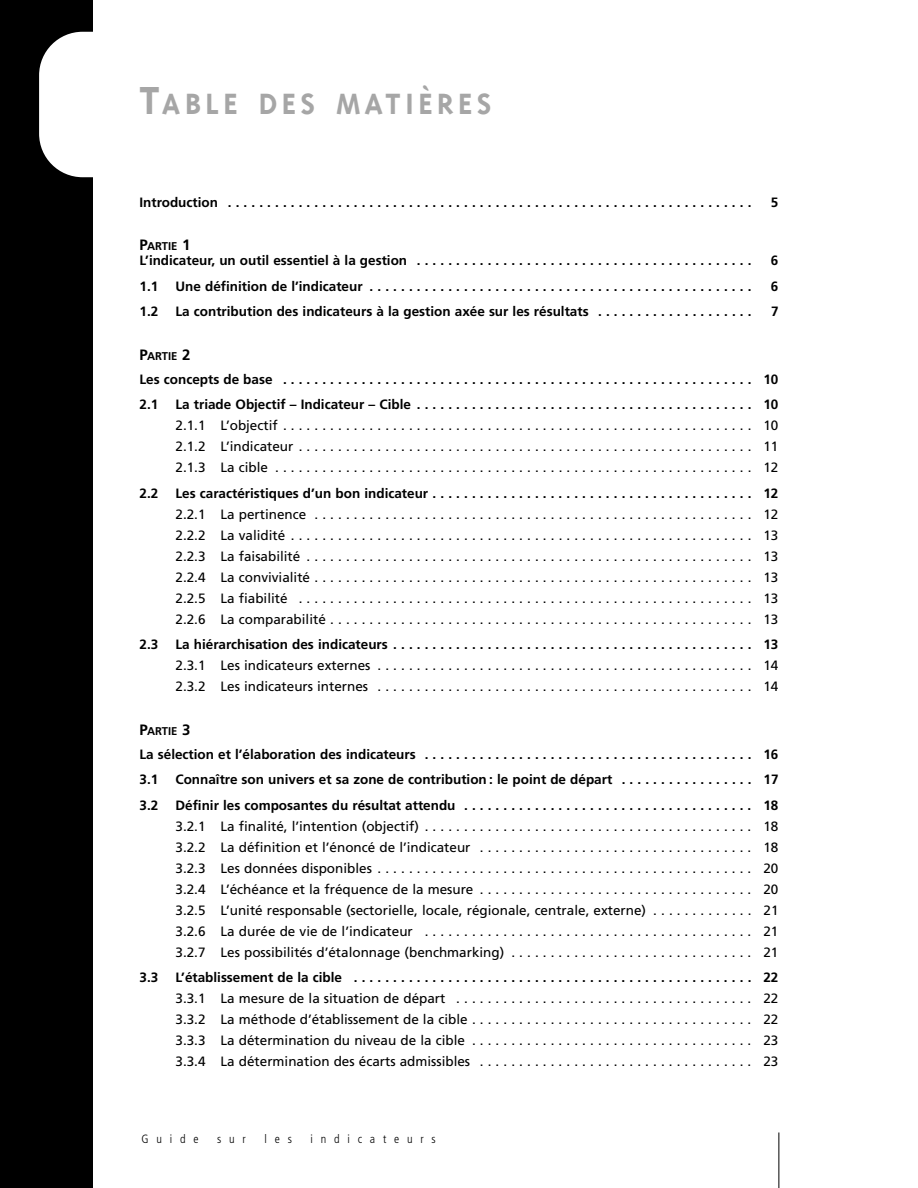
<style>
.page{position:relative;width:918px;height:1188px;background:#fff}
.page>*{position:absolute;margin:0;border:0;box-sizing:border-box;transform-origin:0 0}
.t1{font:700 33.75px "Triplex";letter-spacing:.13em;color:#a6a6a6}
.t2{font:13.5px/21px "Frutiger";color:#000;text-align:justify}
.t3{font:700 13.5px/25.5px "Frutiger";color:#000}
.t4{font:300 condensed 12px "Frutiger";letter-spacing:.65em;color:#000}
.t5{font:700 11.25px "Frutiger";color:#000}
.s1{font-size:45px}
.s2{font-size:15px}
</style>
<div class="page">
<div style="left:0;top:0;width:93px;height:1188px;background:#000"></div>
<div style="left:39px;top:32px;width:601px;height:145px;background:#fff;border-radius:44px"></div>
<hr style="left:779px;top:1133px;width:1px;height:55px;background:#000">
<h1 class="t1" style="left:140px;top:90px;width:354px"><span class="s1">T</span>ABLE DES MATIÈRES</h1>
<p class="t3" style="left:140px;top:190px;width:613px">Introduction . . . . . . . . . . . . . . . . . . . . . . . . . . . . . . . . . . . . . . . . . . . . . . . . . . . . . . . . . . . . . . . . . . .</p>
<p class="t3" style="left:771px;top:190px;width:9px">5</p>
<p class="t5" style="left:140px;top:242px;width:52px"><span class="s2">P</span>ARTIE <span class="s2">1</span></p>
<p class="t3" style="left:140px;top:249px;width:614px">L’indicateur, un outil essentiel à la gestion . . . . . . . . . . . . . . . . . . . . . . . . . . . . . . . . . . . . . . . . . . .</p>
<p class="t3" style="left:771px;top:249px;width:9px">6</p>
<p class="t3" style="left:139px;top:274px;width:20px">1.1</p>
<p class="t3" style="left:175px;top:274px;width:578px">Une définition de l’indicateur . . . . . . . . . . . . . . . . . . . . . . . . . . . . . . . . . . . . . . . . . . . . . . . . .</p>
<p class="t3" style="left:771px;top:274px;width:9px">6</p>
<p class="t3" style="left:139px;top:300px;width:20px">1.2</p>
<p class="t3" style="left:176px;top:300px;width:578px">La contribution des indicateurs à la gestion axée sur les résultats . . . . . . . . . . . . . . . . . . . .</p>
<p class="t3" style="left:771px;top:300px;width:9px">7</p>
<p class="t5" style="left:140px;top:351px;width:52px"><span class="s2">P</span>ARTIE <span class="s2">2</span></p>
<p class="t3" style="left:140px;top:367px;width:640px">Les concepts de base . . . . . . . . . . . . . . . . . . . . . . . . . . . . . . . . . . . . . . . . . . . . . . . . . . . . . . . . . . . . 10<br>2.1</p>
<p class="t3" style="left:175px;top:393px;width:605px">La triade Objectif – Indicateur – Cible . . . . . . . . . . . . . . . . . . . . . . . . . . . . . . . . . . . . . . . . . . . 10</p>
<p class="t2" style="left:175px;top:416px;width:604px">2.1.1 L’objectif . . . . . . . . . . . . . . . . . . . . . . . . . . . . . . . . . . . . . . . . . . . . . . . . . . . . . . . . . . . . 10<br>2.1.2 L’indicateur . . . . . . . . . . . . . . . . . . . . . . . . . . . . . . . . . . . . . . . . . . . . . . . . . . . . . . . . . . 11<br>2.1.3 La cible . . . . . . . . . . . . . . . . . . . . . . . . . . . . . . . . . . . . . . . . . . . . . . . . . . . . . . . . . . . . . 12</p>
<p class="t3" style="left:139px;top:481px;width:20px">2.2</p>
<p class="t3" style="left:175px;top:481px;width:604px">Les caractéristiques d’un bon indicateur . . . . . . . . . . . . . . . . . . . . . . . . . . . . . . . . . . . . . . . . . 12</p>
<p class="t2" style="left:175px;top:504px;width:604px">2.2.1 La pertinence . . . . . . . . . . . . . . . . . . . . . . . . . . . . . . . . . . . . . . . . . . . . . . . . . . . . . . . . 12<br>2.2.2 La validité . . . . . . . . . . . . . . . . . . . . . . . . . . . . . . . . . . . . . . . . . . . . . . . . . . . . . . . . . . . 13<br>2.2.3 La faisabilité . . . . . . . . . . . . . . . . . . . . . . . . . . . . . . . . . . . . . . . . . . . . . . . . . . . . . . . . . 13<br>2.2.4 La convivialité . . . . . . . . . . . . . . . . . . . . . . . . . . . . . . . . . . . . . . . . . . . . . . . . . . . . . . . . 13<br>2.2.5 La fiabilité . . . . . . . . . . . . . . . . . . . . . . . . . . . . . . . . . . . . . . . . . . . . . . . . . . . . . . . . . . 13<br>2.2.6 La comparabilité . . . . . . . . . . . . . . . . . . . . . . . . . . . . . . . . . . . . . . . . . . . . . . . . . . . . . . 13</p>
<p class="t3" style="left:139px;top:633px;width:20px">2.3</p>
<p class="t3" style="left:175px;top:633px;width:605px">La hiérarchisation des indicateurs . . . . . . . . . . . . . . . . . . . . . . . . . . . . . . . . . . . . . . . . . . . . . . 13</p>
<p class="t2" style="left:175px;top:656px;width:604px">2.3.1 Les indicateurs externes . . . . . . . . . . . . . . . . . . . . . . . . . . . . . . . . . . . . . . . . . . . . . . . . 14<br>2.3.2 Les indicateurs internes . . . . . . . . . . . . . . . . . . . . . . . . . . . . . . . . . . . . . . . . . . . . . . . . 14</p>
<p class="t5" style="left:140px;top:726px;width:52px"><span class="s2">P</span>ARTIE <span class="s2">3</span></p>
<p class="t3" style="left:140px;top:742px;width:640px">La sélection et l’élaboration des indicateurs . . . . . . . . . . . . . . . . . . . . . . . . . . . . . . . . . . . . . . . . . . 16<br>3.1</p>
<p class="t3" style="left:176px;top:768px;width:605px">Connaître son univers et sa zone de contribution : le point de départ . . . . . . . . . . . . . . . . . 17</p>
<p class="t3" style="left:140px;top:793px;width:20px">3.2</p>
<p class="t3" style="left:175px;top:793px;width:604px">Définir les composantes du résultat attendu . . . . . . . . . . . . . . . . . . . . . . . . . . . . . . . . . . . . . 18</p>
<p class="t2" style="left:176px;top:816px;width:605px">3.2.1 La finalité, l’intention (objectif) . . . . . . . . . . . . . . . . . . . . . . . . . . . . . . . . . . . . . . . . . . 18<br>3.2.2 La définition et l’énoncé de l’indicateur . . . . . . . . . . . . . . . . . . . . . . . . . . . . . . . . . . . 18<br>3.2.3 Les données disponibles . . . . . . . . . . . . . . . . . . . . . . . . . . . . . . . . . . . . . . . . . . . . . . . . 20<br>3.2.4 L’échéance et la fréquence de la mesure . . . . . . . . . . . . . . . . . . . . . . . . . . . . . . . . . . . 20<br>3.2.5 L’unité responsable (sectorielle, locale, régionale, centrale, externe) . . . . . . . . . . . . . 21<br>3.2.6 La durée de vie de l’indicateur . . . . . . . . . . . . . . . . . . . . . . . . . . . . . . . . . . . . . . . . . . 21<br>3.2.7 Les possibilités d’étalonnage (benchmarking) . . . . . . . . . . . . . . . . . . . . . . . . . . . . . . . 21</p>
<p class="t3" style="left:140px;top:966px;width:20px">3.3</p>
<p class="t3" style="left:175px;top:966px;width:604px">L’établissement de la cible . . . . . . . . . . . . . . . . . . . . . . . . . . . . . . . . . . . . . . . . . . . . . . . . . . . 22</p>
<p class="t2" style="left:176px;top:989px;width:604px">3.3.1 La mesure de la situation de départ . . . . . . . . . . . . . . . . . . . . . . . . . . . . . . . . . . . . . . 22<br>3.3.2 La méthode d’établissement de la cible . . . . . . . . . . . . . . . . . . . . . . . . . . . . . . . . . . . . 22<br>3.3.3 La détermination du niveau de la cible . . . . . . . . . . . . . . . . . . . . . . . . . . . . . . . . . . . . 23<br>3.3.4 La détermination des écarts admissibles . . . . . . . . . . . . . . . . . . . . . . . . . . . . . . . . . . . 23</p>
<p class="t4" style="left:142px;top:1134px;width:58px">Guide</p>
<p class="t4" style="left:217px;top:1134px;width:30px">sur</p>
<p class="t4" style="left:265px;top:1134px;width:29px">les</p>
<p class="t4" style="left:311px;top:1134px;width:127px">indicateurs</p>
</div>
